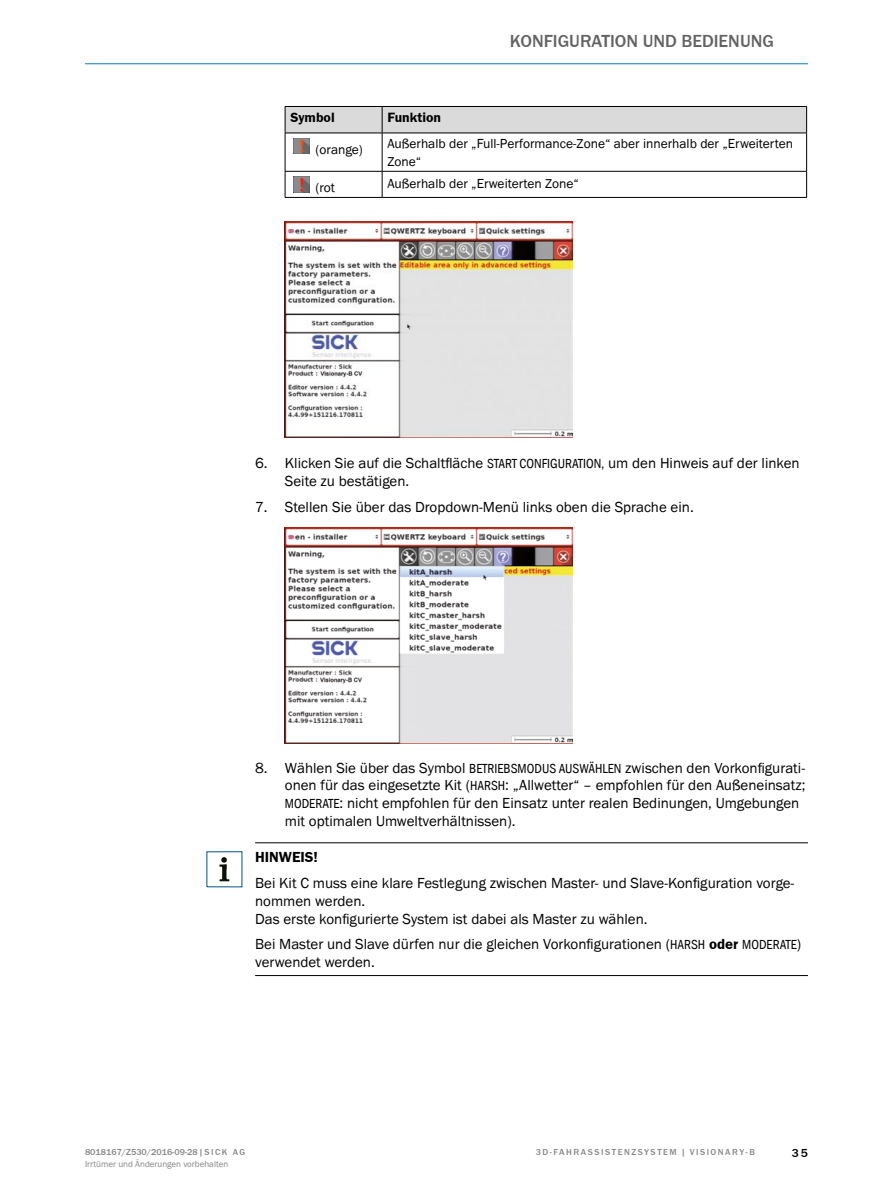
<style>
.page{position:relative;width:893px;height:1188px;background:#fff}
.page>*{position:absolute;margin:0;border:0;box-sizing:border-box;transform-origin:0 0}
.t1{font:500 18px "SICK Franklin";color:#646363}
.t2{font:15px/17.9px "SICK Franklin";color:#000}
.t3{font:700 15px "SICK Franklin";color:#000}
.t4{font:700 13.8px "SICK Franklin";color:#000}
.t5{font:13.5px/17.9px "SICK Franklin";color:#000}
.t6{font:500 12px "SICK Franklin";color:#000}
.t7{font:500 9px "SICK Franklin";letter-spacing:.17em;color:#878787}
.t8{font:9px "SICK Franklin";color:#878787}
.t9{font:500 9px "SICK Franklin";color:#878787}
.s1{font-family:"SICK Franklin Condensed";font-size:13.5px}
.s2{font-weight:700}
</style>
<div class="page">
<hr style="left:85px;top:63px;width:723px;height:1px;background:#007cc2">
<svg style="left:285px;top:106px;width:522px;height:27px;background:#ccc"></svg>
<hr style="left:285px;top:133px;width:97px;height:1px;background:#000">
<hr style="left:285px;top:133px;width:1px;height:38px;background:#000">
<hr style="left:382px;top:133px;width:425px;height:1px;background:#000">
<hr style="left:382px;top:133px;width:1px;height:38px;background:#000">
<hr style="left:806px;top:133px;width:1px;height:38px;background:#000">
<hr style="left:285px;top:171px;width:97px;height:1px;background:#000">
<svg style="left:285px;top:172px;width:1px;height:25px"></svg>
<hr style="left:382px;top:171px;width:425px;height:1px;background:#000">
<svg style="left:382px;top:172px;width:1px;height:25px"></svg>
<svg style="left:806px;top:172px;width:1px;height:25px"></svg>
<hr style="left:285px;top:197px;width:97px;height:1px;background:#000">
<hr style="left:382px;top:197px;width:425px;height:1px;background:#000">
<img style="left:293px;top:138px;width:16px;height:16px">
<img style="left:293px;top:177px;width:16px;height:15px">
<img style="left:285px;top:221px;width:288px;height:216px">
<img style="left:285px;top:527px;width:288px;height:216px">
<hr style="left:255px;top:842px;width:553px;height:1px;background:#000">
<hr style="left:255px;top:975px;width:553px;height:1px;background:#000">
<svg style="left:219px;top:857px;width:11px;height:25px"></svg>
<p class="t1" style="left:510px;top:30px;width:266px">KONFIGURATION UND BEDIENUNG</p>
<p class="t4" style="left:290px;top:109px;width:46px">Symbol</p>
<p class="t4" style="left:387px;top:109px;width:55px">Funktion</p>
<p class="t5" style="left:316px;top:141px;width:49px">(orange)</p>
<p class="t5" style="left:387px;top:135px;width:407px">Außerhalb der „Full-Performance-Zone“ aber innerhalb der „Erweiterten<br>Zone“</p>
<p class="t5" style="left:316px;top:179px;width:21px">(rot</p>
<p class="t5" style="left:387px;top:174px;width:193px">Außerhalb der „Erweiterten Zone“</p>
<p class="t2" style="left:285px;top:455px;width:516px;text-indent:-30px">6. Klicken Sie auf die Schaltfläche <span class="s1">START CONFIGURATION,</span> um den Hinweis auf der linken<br>Seite zu bestätigen.</p>
<p class="t2" style="left:255px;top:498px;width:440px">7. Stellen Sie über das Dropdown-Menü links oben die Sprache ein.</p>
<p class="t2" style="left:285px;top:759px;width:522px;text-indent:-30px">8. Wählen Sie über das Symbol <span class="s1">BETRIEBSMODUS AUSWÄHLEN</span> zwischen den Vorkonfigurati&shy;onen für das eingesetzte Kit (<span class="s1">HARSH</span>: „Allwetter“ – empfohlen für den Außeneinsatz; <span class="s1">MODERATE</span>: nicht empfohlen für den Einsatz unter realen Bedinungen, Umgebungen mit optimalen Umweltverhältnissen).</p>
<p class="t3" style="left:255px;top:848px;width:64px">HINWEIS!</p>
<p class="t2" style="left:255px;top:874px;width:541px">Bei Kit C muss eine klare Festlegung zwischen Master- und Slave-Konfiguration vorge&shy;nommen werden.<br>Das erste konfigurierte System ist dabei als Master zu wählen.</p>
<p class="t2" style="left:255px;top:935px;width:548px">Bei Master und Slave dürfen nur die gleichen Vorkonfigurationen (<span class="s1">HARSH</span> <span class="s2">oder</span> <span class="s1">MODERATE</span>) verwendet werden.</p>
<p class="t9" style="left:85px;top:1146px;width:162px">8018167/Z530/2016-09-28|S I C K AG</p>
<p class="t7" style="left:536px;top:1146px;width:221px">3D-FAHRASSISTENZSYSTEM | VISIONARY-B</p>
<p class="t8" style="left:85px;top:1159px;width:145px">Irrtümer und Änderungen vorbehalten</p>
<p class="t6" style="left:792px;top:1145px;width:18px">35</p>
</div>
